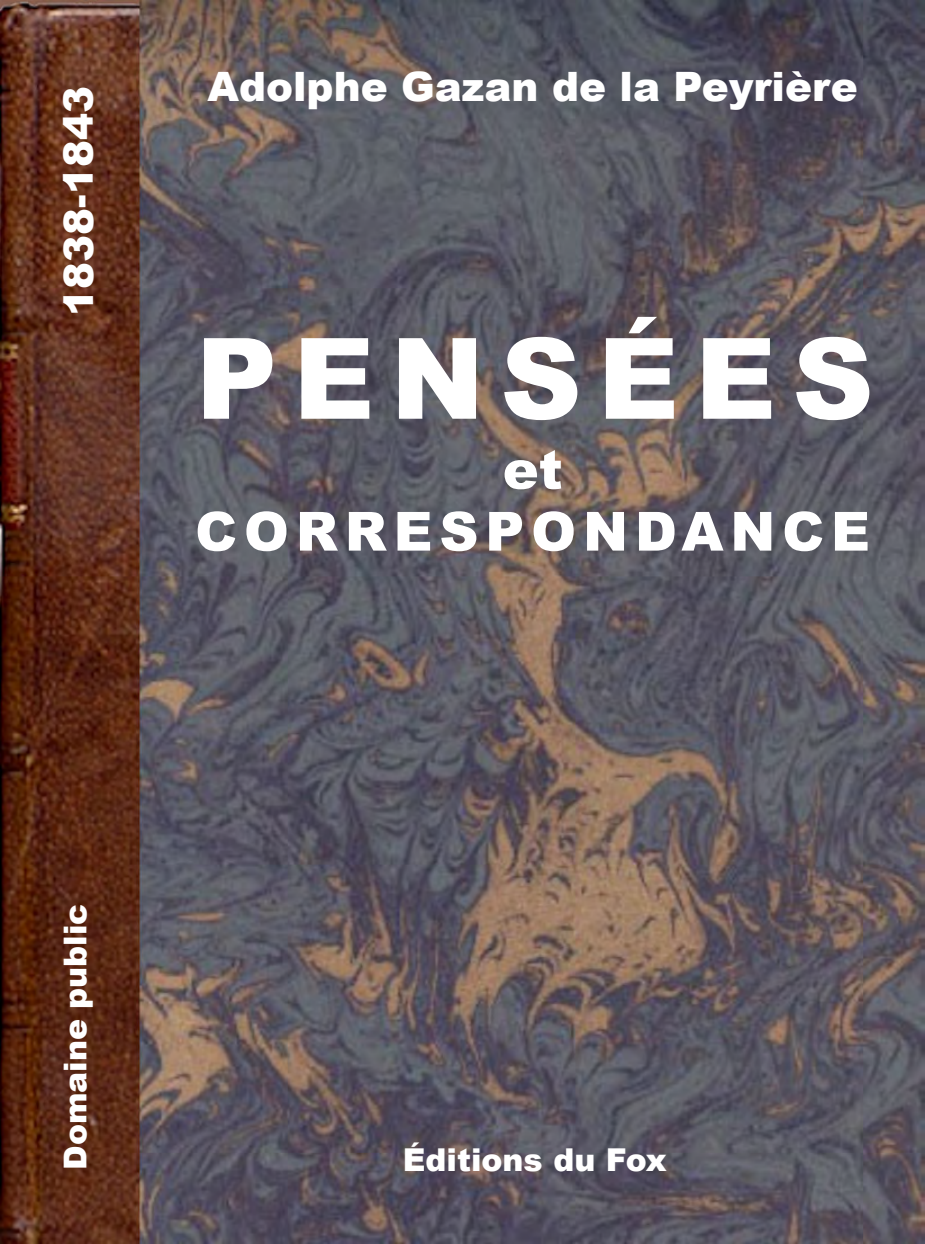
<style>
.page{position:relative;width:925px;height:1244px;background:#fff}
.page>*{position:absolute;margin:0;border:0;box-sizing:border-box;transform-origin:0 0}
.t1{font:900 112.5px "Arial";letter-spacing:.145em;color:#fff}
.t2{font:900 54px "Arial";letter-spacing:.125em;color:#fff}
.t3{font:900 40.5px "Arial";color:#fff}
.t4{font:900 31.5px "Arial";color:#fff}
</style>
<div class="page">
<img style="left:0;top:1px;width:925px;height:1243px">
<p class="t3" style="left:49px;top:316px;width:231px;rotate:-90deg">1838-1843</p>
<p class="t3" style="left:208px;top:57px;width:651px">Adolphe Gazan de la Peyrière</p>
<p class="t1" style="left:196px;top:297px;width:679px">PENSÉES</p>
<p class="t2" style="left:503px;top:430px;width:61px">et</p>
<p class="t2" style="left:195px;top:492px;width:676px">CORRESPONDANCE</p>
<p class="t4" style="left:52px;top:1169px;width:268px;rotate:-90deg">Domaine public</p>
<p class="t4" style="left:403px;top:1136px;width:265px">Éditions du Fox</p>
</div>
